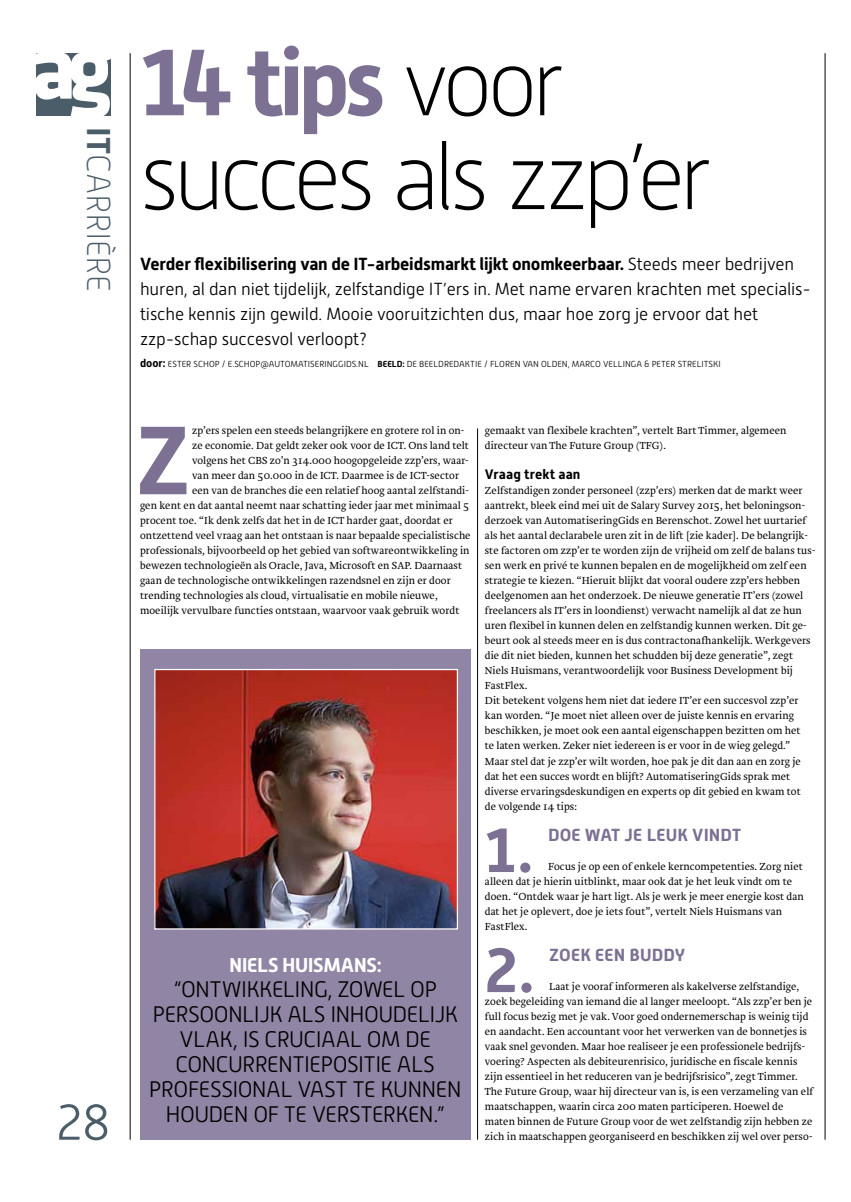
<style>
.page{position:relative;width:851px;height:1202px;background:#fff}
.page>*{position:absolute;margin:0;border:0;box-sizing:border-box;transform-origin:0 0}
.t1{font:700 96.62px "Alwyn New";color:#7c7093}
.t2{font:100 93.75px/93.8px "Alwyn New";letter-spacing:-.07em;color:#000}
.t3{font:700 62.25px "Alwyn New";color:#7c7093}
.t4{font:300 50px "Alwyn New";color:#4b5d69}
.t5{font:100 33px "Alwyn New";letter-spacing:-.015em;color:#4b5d69}
.t6{font:300 22.5px/25px "Alwyn New";letter-spacing:-.03em;color:#000}
.t7{font:700 20px "Alwyn New";letter-spacing:-.02em;color:#fff}
.t8{font:300 17.5px/25px "Alwyn New";letter-spacing:-.01em;color:#000}
.t9{font:700 17.5px "Alwyn New";letter-spacing:.005em;color:#7c7093}
.t10{font:700 13.75px "Alwyn New";color:#000}
.t11{font:300 10.62px/15px "Brioni Std";letter-spacing:.01em;color:#000}
.t12{font:300 8.75px "Alwyn New";color:#000}
.s1{font-weight:700}
.s2{font-weight:700;color:#7c7093}
.s3{font-weight:700;font-size:11.25px}
</style>
<div class="page">
<hr style="left:824px;top:53px;width:1px;height:1086px;background:#000">
<svg style="left:36px;top:53px;width:75px;height:63px"></svg>
<hr style="left:130px;top:53px;width:1px;height:1086px;background:#000">
<hr style="left:477px;top:428px;width:1px;height:711px;background:#000">
<div style="left:140px;top:649px;width:330px;height:490px;background:#9085a4"></div>
<img style="left:156px;top:670px;width:300px;height:257px">
<div style="left:154px;top:668px;width:304px;height:261px;border:1px solid #fff"></div>
<h3 class="t5" style="left:116px;top:127px;width:167px;rotate:90deg"><span class="s1">IT</span>Carrière</h3>
<h3 class="t4" style="left:57px;top:1094px;width:55px">28</h3>
<h2 class="t2" style="left:140px;top:37px;width:573px"><span class="s2">14 tips</span> voor succes als zzp’er</h2>
<p class="t8" style="left:140px;top:251px;width:672px"><span class="s1">Verder flexibilisering van de IT-arbeidsmarkt lijkt onomkeerbaar.</span> Steeds meer bedrijven huren, al dan niet tijdelijk, zelfstandige IT’ers in. Met name ervaren krachten met specialis&shy;tische kennis zijn gewild. Mooie vooruitzichten dus, maar hoe zorg je ervoor dat het zzp-schap succesvol verloopt?</p>
<p class="t12" style="left:140px;top:359px;width:168px"><span class="s3">door:</span> Este r schop / e.schop@automatise</p>
<p class="t12" style="left:319px;top:359px;width:228px">ri nggi ds.nl <span class="s1">Beeld:</span> DE BEELDREDAKTIE / FLOREN VAN OLD</p>
<p class="t12" style="left:557px;top:359px;width:29px">EN, MARCO</p>
<p class="t12" style="left:603px;top:359px;width:29px">VELLINGA</p>
<p class="t12" style="left:644px;top:359px;width:78px">&amp; PETER STRELITSKI</p>
<h1 class="t1" style="left:135px;top:404px;width:57px">Z</h1>
<p class="t11" style="left:192px;top:423px;width:274px">zp’ers spelen een steeds belangrijkere en grotere rol in on-</p>
<p class="t11" style="left:192px;top:438px;width:278px">ze economie. Dat geldt zeker ook voor de ICT. Ons land telt</p>
<p class="t11" style="left:192px;top:453px;width:278px">volgens het CBS zo’n 314.000 hoogopgeleide zzp’ers, waar-</p>
<p class="t11" style="left:192px;top:468px;width:268px">van meer dan 50.000 in de ICT. Daarmee is de ICT-sector</p>
<p class="t11" style="left:192px;top:483px;width:278px">een van de branches die een relatief hoog aantal zelfstandi-</p>
<p class="t11" style="left:140px;top:498px;width:331px">gen kent en dat aantal neemt naar schatting ieder jaar met minimaal 5</p>
<p class="t11" style="left:140px;top:513px;width:314px">procent toe. “Ik denk zelfs dat het in de ICT harder gaat, doordat er</p>
<p class="t11" style="left:140px;top:528px;width:332px">ontzettend veel vraag aan het ontstaan is naar bepaalde specialistische</p>
<p class="t11" style="left:140px;top:543px;width:331px">professionals, bijvoorbeeld op het gebied van softwareontwikkeling in</p>
<p class="t11" style="left:140px;top:558px;width:323px">bewezen technologieën als Oracle, Java, Microsoft en SAP. Daarnaast</p>
<p class="t11" style="left:140px;top:573px;width:312px">gaan de technologische ontwikkelingen razendsnel en zijn er door</p>
<p class="t11" style="left:140px;top:588px;width:299px">trending technologies als cloud, virtualisatie en mobile nieuwe,</p>
<p class="t11" style="left:140px;top:603px;width:321px">moeilijk vervulbare functies ontstaan, waarvoor vaak gebruik wordt</p>
<h3 class="t7" style="left:229px;top:953px;width:154px">Niels Huismans:</h3>
<h3 class="t6" style="left:173px;top:976px;width:79px">“Ontwikke</h3>
<h3 class="t6" style="left:283px;top:976px;width:156px">li ng, zowel op</h3>
<h3 class="t6" style="left:152px;top:1001px;width:304px">persoonlijk als i nhoudelijk</h3>
<h3 class="t6" style="left:179px;top:1026px;width:250px">vlak, is cruciaal om de</h3>
<h3 class="t6" style="left:175px;top:1051px;width:181px">concurrentiepositie</h3>
<h3 class="t6" style="left:397px;top:1051px;width:37px">als</h3>
<h3 class="t6" style="left:149px;top:1076px;width:50px">professi</h3>
<h3 class="t6" style="left:165px;top:1076px;width:297px;text-indent:72px">onal vast te kunnen houden of te versterken.”</h3>
<p class="t11" style="left:485px;top:423px;width:303px">gemaakt van flexibele krachten”, vertelt Bart Timmer, algemeen directeur van The Future Group (TFG).</p>
<p class="t10" style="left:485px;top:466px;width:97px">Vraag trekt aan</p>
<p class="t11" style="left:485px;top:483px;width:332px">Zelfstandigen zonder personeel (zzp’ers) merken dat de markt weer aantrekt, bleek eind mei uit de Salary Survey 2015, het beloningson&shy;derzoek van AutomatiseringGids en Berenschot. Zowel het uurtarief als het aantal declarabele uren zit in de lift [zie kader]. De belangrijk&shy;ste factoren om zzp’er te worden zijn de vrijheid om zelf de balans tus&shy;sen werk en privé te kunnen bepalen en de mogelijkheid om zelf een strategie te kiezen. “Hieruit blijkt dat vooral oudere zzp’ers hebben deelgenomen aan het onderzoek. De nieuwe generatie IT’ers (zowel freelancers als IT’ers in loondienst) verwacht namelijk al dat ze hun uren flexibel in kunnen delen en zelfstandig kunnen werken. Dit ge&shy;beurt ook al steeds meer en is dus contractonafhankelijk. Werkgevers die dit niet bieden, kunnen het schudden bij deze generatie”, zegt Niels Huismans, verantwoordelijk voor Business Development bij FastFlex.<br>Dit betekent volgens hem niet dat iedere IT’er een succesvol zzp’er kan worden. “Je moet niet alleen over de juiste kennis en ervaring beschikken, je moet ook een aantal eigenschappen bezitten om het<br>te laten werken. Zeker niet iedereen is er voor in de wieg gelegd.” Maar stel dat je zzp’er wilt worden, hoe pak je dit dan aan en zorg je dat het een succes wordt en blijft? AutomatiseringGids sprak met diverse ervaringsdeskundigen en experts op dit gebied en kwam tot<br>de volgende 14 tips:</p>
<h3 class="t3" style="left:485px;top:814px;width:50px">1.</h3>
<h3 class="t9" style="left:548px;top:824px;width:193px">Doe wat je leuk vi ndt</h3>
<p class="t11" style="left:485px;top:858px;width:320px;text-indent:63px">Focus je op een of enkele kerncompetenties. Zorg niet alleen dat je hierin uitblinkt, maar ook dat je het leuk vindt om te doen. “Ontdek waar je hart ligt. Als je werk je meer energie kost dan dat het je oplevert, doe je iets fout”, vertelt Niels Huismans van FastFlex.</p>
<h3 class="t3" style="left:485px;top:934px;width:51px">2.</h3>
<h3 class="t9" style="left:549px;top:944px;width:137px">Zoek een buddy</h3>
<p class="t11" style="left:485px;top:978px;width:330px;text-indent:64px">Laat je vooraf informeren als kakelverse zelfstandige, zoek begeleiding van iemand die al langer meeloopt. “Als zzp’er ben je full focus bezig met je vak. Voor goed ondernemerschap is weinig tijd en aandacht. Een accountant voor het verwerken van de bonnetjes is vaak snel gevonden. Maar hoe realiseer je een professionele bedrijfs&shy;voering? Aspecten als debiteurenrisico, juridische en fiscale kennis zijn essentieel in het reduceren van je bedrijfsrisico”, zegt Timmer.<br>The Future Group, waar hij directeur van is, is een verzameling van elf maatschappen, waarin circa 200 maten participeren. Hoewel de maten binnen de Future Group voor de wet zelfstandig zijn hebben ze zich in maatschappen georganiseerd en beschikken zij wel over perso-</p>
</div>
